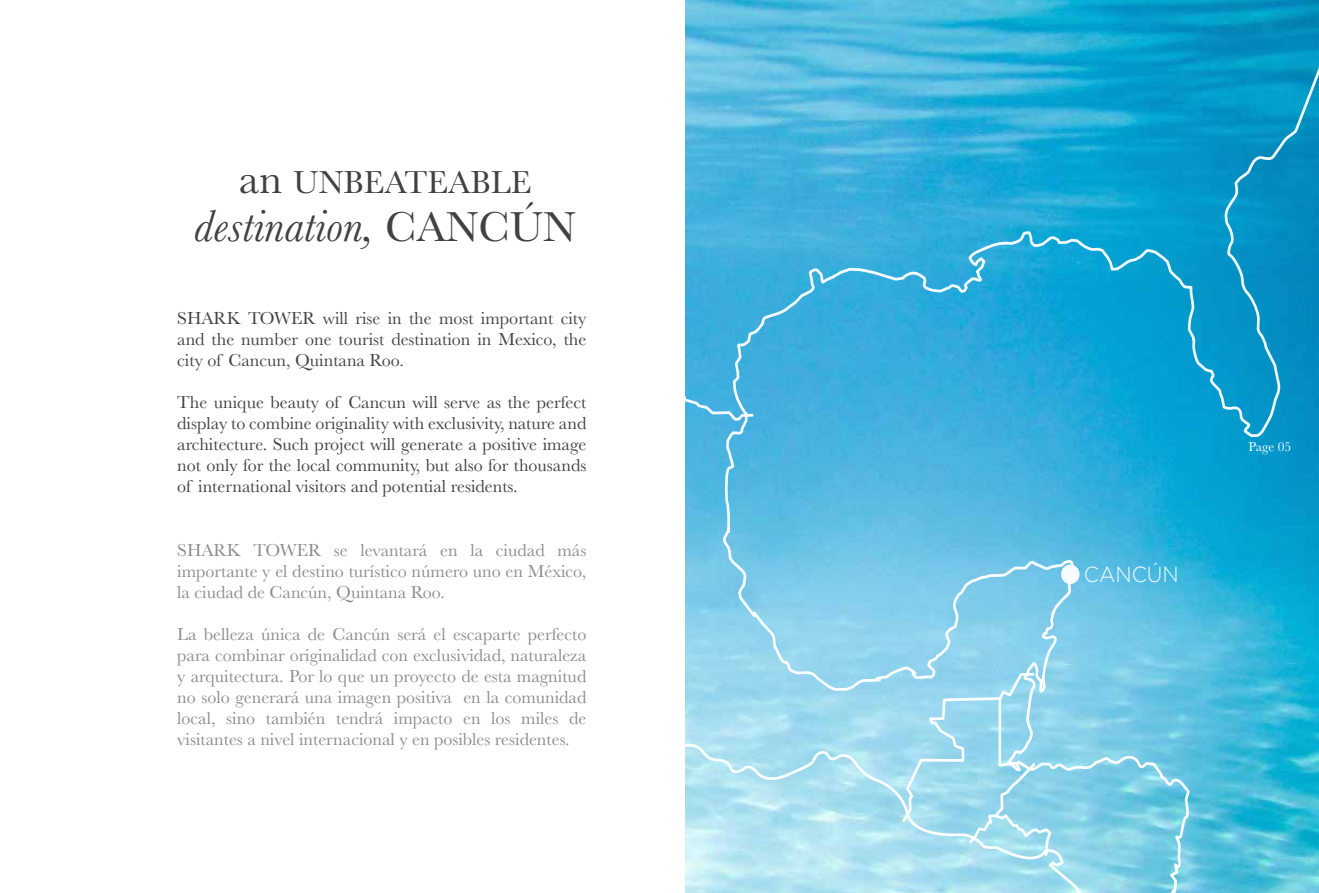
<style>
.page{position:relative;width:1319px;height:893px;background:#fff}
.page>*{position:absolute;margin:0;border:0;box-sizing:border-box;transform-origin:0 0}
.t1{font:italic 46.5px "Baskerville";color:#414042}
.t2{font:33px "Baskerville";color:#414042}
.t3{font:300 21.9px "Gotham";color:#fff;scale:.94 1}
.t4{font:18px/21px "Baskerville";color:#8a8c8e;text-align:justify}
.t5{font:18px/21px "Baskerville";color:#414042;text-align:justify}
.t6{font:13.5px "Baskerville";color:#fff}
.s1{font-size:43.5px}
.s2{font-style:normal;font-size:43.5px}
</style>
<div class="page">
<svg style="left:685px;top:0;width:633px;height:893px"></svg>
<div style="left:1062px;top:566px;width:15px;height:17px;background:#f7fbfd;border-radius:50%"></div>
<div style="left:1060px;top:564px;width:19px;height:20px;border:3px solid #fff;border-radius:50%"></div>
<h2 class="t2" style="left:239px;top:161px;width:294px"><span class="s1">an</span> UNBEATEABLE</h2>
<h1 class="t1" style="left:194px;top:195px;width:383px">destination, <span class="s2">CANCÚN</span></h1>
<p class="t5" style="left:177px;top:308px;width:410px">SHARK TOWER will rise in the most important city and the number one tourist destination in Mexico, the city of Cancun, Quintana Roo.</p>
<p class="t5" style="left:177px;top:392px;width:410px">The unique beauty of Cancun will serve as the perfect display to combine originality with exclusivity, nature and architecture. Such project will generate a positive image not only for the local community, but also for thousands of international visitors and potential residents.</p>
<p class="t4" style="left:177px;top:539px;width:410px">SHARK TOWER se levantará en la ciudad más importante y el destino turístico número uno en México, la ciudad de Cancún, Quintana Roo.</p>
<p class="t4" style="left:177px;top:623px;width:410px">La belleza única de Cancún será el escaparte perfecto para combinar originalidad con exclusividad, naturaleza y arquitectura. Por lo que un proyecto de esta magnitud no solo generará una imagen positiva en la comunidad local, sino también tendrá impacto en los miles de visitantes a nivel internacional y en posibles residentes.</p>
<p class="t3" style="left:1083px;top:562px;width:102px">CANCÚN</p>
<p class="t6" style="left:1248px;top:438px;width:44px">Page 05</p>
</div>
